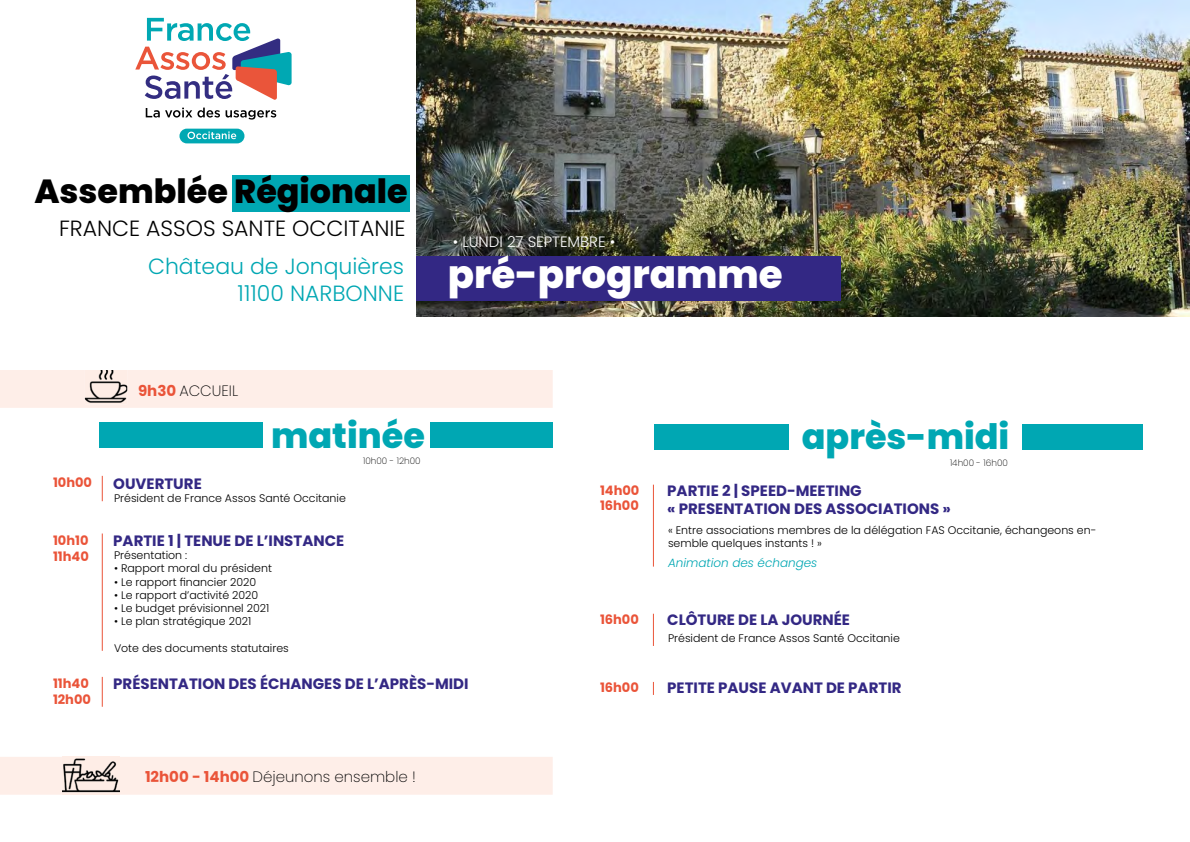
<style>
.page{position:relative;width:1190px;height:842px;background:#fff}
.page>*{position:absolute;margin:0;border:0;box-sizing:border-box;transform-origin:0 0}
.t1{font:800 38.8px "Poppins";color:#fff}
.t2{font:800 35px "Poppins";color:#00a7b3}
.t3{font:800 33.4px "Poppins";color:#000}
.t4{font:300 22px/26.4px "Poppins";color:#00a7b3;text-align:right}
.t5{font:300 22px "Poppins";color:#000}
.t6{font:700 15px/18px "Poppins";color:#332884}
.t7{font:200 15px "Poppins";color:#000}
.t8{font:300 15px "Poppins";color:#fff}
.t9{font:700 13px "Poppins";color:#ea5439}
.t10{font:italic 300 12px "Poppins";color:#00a7b3}
.t11{font:300 11px/13.2px "Poppins";color:#000}
.t12{font:200 9px "Poppins";color:#000}
.s1{font-weight:700;color:#ea5439}
</style>
<div class="page">
<img style="left:416px;top:0;width:774px;height:317px">
<div style="left:0;top:370px;width:553px;height:38px;background:#feeee8"></div>
<div style="left:416px;top:256px;width:425px;height:45px;background:#332884"></div>
<div style="left:0;top:757px;width:553px;height:38px;background:#feeee8"></div>
<img style="left:62px;top:757px;width:57px;height:38px">
<img style="left:85px;top:370px;width:42px;height:34px">
<div style="left:431px;top:423px;width:122px;height:25px;background:#00a7b3"></div>
<div style="left:100px;top:423px;width:163px;height:25px;background:#00a7b3"></div>
<div style="left:1023px;top:424px;width:120px;height:25px;background:#00a7b3"></div>
<div style="left:655px;top:424px;width:134px;height:25px;background:#00a7b3"></div>
<svg style="left:102px;top:476px;width:1px;height:25px"></svg>
<hr style="left:102px;top:534px;width:1px;height:117px;background:#ea5439">
<hr style="left:102px;top:677px;width:1px;height:30px;background:#ea5439">
<hr style="left:653px;top:485px;width:1px;height:82px;background:#ea5439">
<hr style="left:653px;top:614px;width:1px;height:32px;background:#ea5439">
<svg style="left:653px;top:682px;width:1px;height:13px"></svg>
<div style="left:232px;top:175px;width:178px;height:36px;background:#00a7b3"></div>
<svg style="left:135px;top:18px;width:157px;height:82px"></svg>
<svg style="left:146px;top:108px;width:74px;height:10px"></svg>
<svg style="left:226px;top:110px;width:50px;height:10px"></svg>
<div style="left:179px;top:129px;width:65px;height:14px;background:#00a8b3;border-radius:7px"></div>
<svg style="left:187px;top:132px;width:49px;height:7px"></svg>
<p class="t3" style="left:34px;top:172px;width:375px">Assemblée Régionale</p>
<p class="t5" style="left:59px;top:215px;width:348px">FRANCE ASSOS SANTE OCCITANIE</p>
<p class="t4" style="left:148px;top:254px;width:258px">Château de Jonquières<br>11100 NARBONNE</p>
<p class="t7" style="left:138px;top:382px;width:102px"><span class="s1">9h30</span> ACCUEIL</p>
<p class="t8" style="left:453px;top:233px;width:164px">• LUNDI 27 SEPTEMBRE •</p>
<p class="t1" style="left:448px;top:252px;width:337px">pré-programme</p>
<p class="t2" style="left:271px;top:415px;width:155px">matinée</p>
<p class="t2" style="left:802px;top:417px;width:209px">après-midi</p>
<p class="t12" style="left:363px;top:455px;width:59px">10h00 - 12h00</p>
<p class="t12" style="left:950px;top:458px;width:59px">14h00 - 16h00</p>
<p class="t9" style="left:53px;top:475px;width:41px">10h00</p>
<p class="t6" style="left:113px;top:474px;width:90px">OUVERTURE</p>
<p class="t11" style="left:114px;top:491px;width:233px">Président de France Assos Santé Occitanie</p>
<p class="t9" style="left:600px;top:483px;width:41px">14h00</p>
<p class="t9" style="left:600px;top:498px;width:40px">16h00</p>
<p class="t6" style="left:667px;top:482px;width:285px">PARTIE 2 | SPEED-MEETING<br>« PRESENTATION DES ASSOCIATIONS »</p>
<p class="t9" style="left:53px;top:533px;width:37px">10h10</p>
<p class="t9" style="left:53px;top:549px;width:37px">11h40</p>
<p class="t6" style="left:113px;top:532px;width:233px">PARTIE 1 | TENUE DE L’INSTANCE</p>
<p class="t11" style="left:114px;top:549px;width:75px">Présentation :</p>
<p class="t11" style="left:114px;top:562px;width:159px">• Rapport moral du président</p>
<p class="t11" style="left:114px;top:575px;width:144px">• Le rapport financier 2020</p>
<p class="t11" style="left:114px;top:588px;width:146px">• Le rapport d’activité 2020</p>
<p class="t11" style="left:114px;top:602px;width:157px">• Le budget prévisionnel 2021</p>
<p class="t11" style="left:114px;top:615px;width:139px">• Le plan stratégique 2021</p>
<p class="t11" style="left:114px;top:641px;width:176px">Vote des documents statutaires</p>
<p class="t9" style="left:600px;top:612px;width:40px">16h00</p>
<p class="t11" style="left:668px;top:524px;width:430px">« Entre associations membres de la délégation FAS Occitanie, échangeons en&shy;semble quelques instants ! »</p>
<p class="t10" style="left:668px;top:555px;width:151px">Animation des échanges</p>
<p class="t6" style="left:667px;top:611px;width:184px">CLÔTURE DE LA JOURNÉE</p>
<p class="t11" style="left:668px;top:631px;width:233px">Président de France Assos Santé Occitanie</p>
<p class="t9" style="left:53px;top:676px;width:37px">11h40</p>
<p class="t9" style="left:53px;top:692px;width:40px">12h00</p>
<p class="t6" style="left:113px;top:675px;width:357px">PRÉSENTATION DES ÉCHANGES DE L’APRÈS-MIDI</p>
<p class="t9" style="left:600px;top:680px;width:40px">16h00</p>
<p class="t6" style="left:667px;top:679px;width:236px">PETITE PAUSE AVANT DE PARTIR</p>
<p class="t7" style="left:145px;top:768px;width:272px"><span class="s1">12h00 - 14h00</span> Déjeunons ensemble !</p>
</div>
